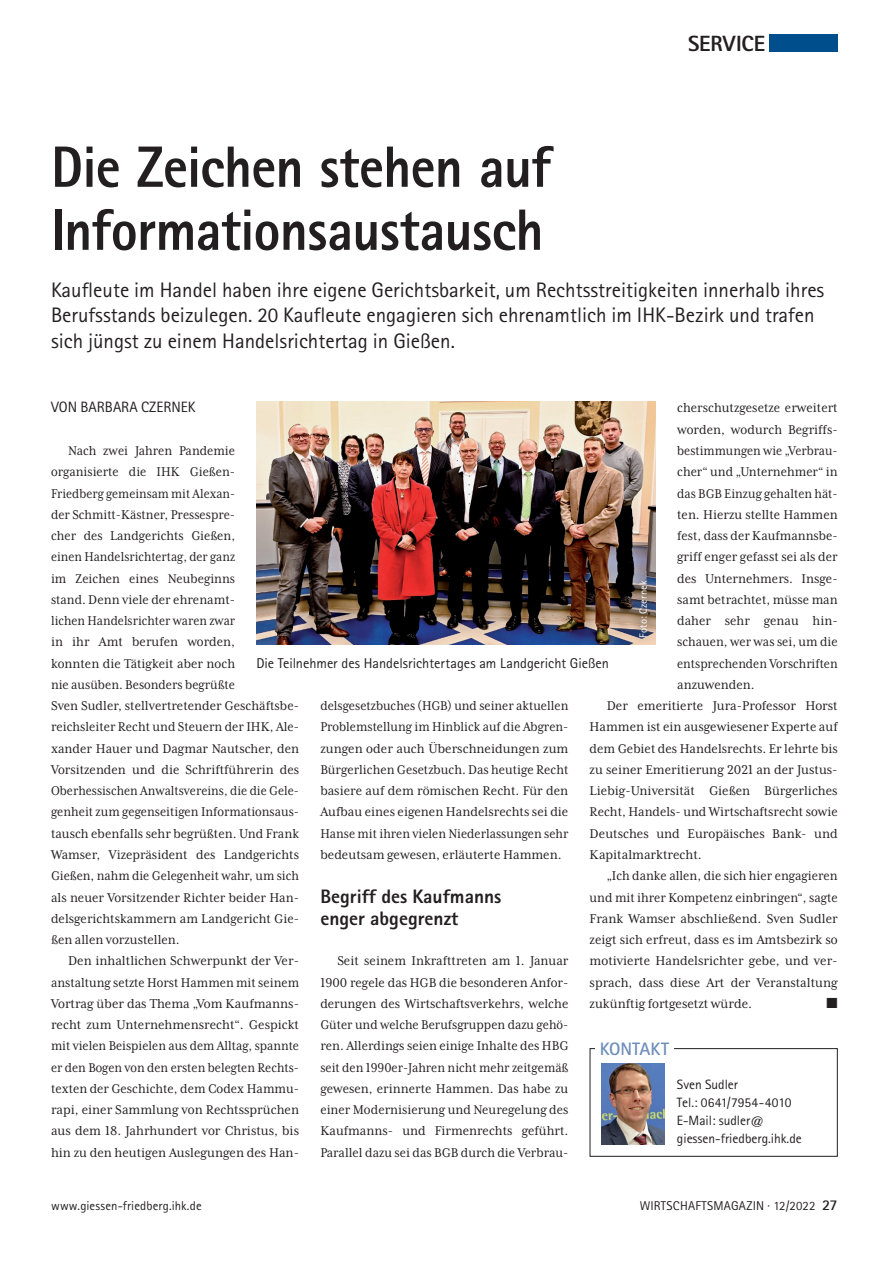
<style>
.page{position:relative;width:893px;height:1263px;background:#fff}
.page>*{position:absolute;margin:0;border:0;box-sizing:border-box;transform-origin:0 0}
.t1{font:800 58.35px/63px "Agfa Rotis Sans Serif";letter-spacing:-.015em;color:#231f20;scale:.93 1}
.t2{font:800 22.05px "Agfa Rotis Sans Serif";color:#231f20}
.t3{font:21px/25.5px "Agfa Rotis Sans Serif";color:#231f20}
.t4{font:800 19.5px/22.5px "Agfa Rotis Sans Serif";color:#231f20}
.t5{font:700 18px "Agfa Rotis Sans Serif";color:#6f8ebb}
.t6{font:15px "Agfa Rotis Sans Serif";color:#231f20}
.t7{font:14.7px/21.3px "Mrs Eaves XL Serif Nar OT";color:#231f20;text-align:justify}
.t8{font:14.7px/21.3px "Mrs Eaves XL Serif Nar OT";color:#231f20;text-align:justify;scale:.95 1}
.t9{font:14.7px "Mrs Eaves XL Serif Nar OT";color:#231f20;scale:.94 1}
.t10{font:14.7px "Zapf Dingbats ITC";color:#231f20}
.t11{font:14.25px "Agfa Rotis Sans Serif";color:#231f20}
.t12{font:13.5px/18px "Agfa Rotis Sans Serif";color:#231f20}
.t13{font:12.75px "Agfa Rotis Sans Serif";letter-spacing:.015em;color:#231f20}
.t14{font:10.5px "Agfa Rotis Sans Serif";letter-spacing:.015em;color:#fff}
.s1{font-weight:700;font-size:15px}
</style>
<div class="page">
<div style="left:770px;top:34px;width:68px;height:17px;background:#004f8c"></div>
<img style="left:256px;top:401px;width:400px;height:243px">
<div style="left:630px;top:572px;width:26px;height:74px;background:#231f20;opacity:.75"></div>
<div style="left:590px;top:1048px;width:248px;height:109px;border:1px solid #231f20"></div>
<img style="left:601px;top:1063px;width:64px;height:81px">
<div style="left:595px;top:1035px;width:79px;height:25px;background:#fff"></div>
<h2 class="t2" style="left:688px;top:29px;width:79px">SERVICE</h2>
<h1 class="t1" style="left:51px;top:135px;width:539px">Die Zeichen stehen auf<br>Informationsaustausch</h1>
<p class="t3" style="left:51px;top:277px;width:775px">Kaufleute im Handel haben ihre eigene Gerichtsbarkeit, um Rechtsstreitigkeiten innerhalb ihres<br>Berufsstands beizulegen. 20 Kaufleute engagieren sich ehrenamtlich im IHK-Bezirk und trafen sich jüngst zu einem Handelsrichtertag in Gießen.</p>
<p class="t6" style="left:51px;top:399px;width:146px">VON BARBARA CZERNEK</p>
<p class="t7" style="left:51px;top:440px;width:250px;text-align:left;text-indent:17px">Nach zwei Jahren Pandemie organisierte die IHK Gießen-<br>Friedberg gemeinsam mit Alexan-<br>der Schmitt-Kästner, Pressespre-<br>cher des Landgerichts Gießen,<br>einen Handelsrichtertag, der ganz<br>im Zeichen eines Neubeginns<br>stand. Denn viele der ehrenamt-<br>lichen Handelsrichter waren zwar<br>in ihr Amt berufen worden,<br>konnten die Tätigkeit aber noch<br>nie ausüben. Besonders begrüßte<br>Sven Sudler, stellvertretender Geschäftsbe&shy;reichsleiter Recht und Steuern der IHK, Ale&shy;xander Hauer und Dagmar Nautscher, den Vorsitzenden und die Schriftführerin des Oberhessischen Anwaltsvereins, die die Gele&shy;genheit zum gegenseitigen Informationsaus&shy;tausch ebenfalls sehr begrüßten. Und Frank Wamser, Vizepräsident des Landgerichts Gießen, nahm die Gelegenheit wahr, um sich als neuer Vorsitzender Richter beider Han&shy;delsgerichtskammern am Landgericht Gie&shy;ßen allen vorzustellen.</p>
<p class="t7" style="left:51px;top:950px;width:250px;text-indent:17px">Den inhaltlichen Schwerpunkt der Ver&shy;anstaltung setzte Horst Hammen mit seinem Vortrag über das Thema „Vom Kaufmanns&shy;recht zum Unternehmensrecht“. Gespickt mit vielen Beispielen aus dem Alltag, spannte er den Bogen von den ersten belegten Rechts&shy;texten der Geschichte, dem Codex Hammu&shy;rapi, einer Sammlung von Rechtssprüchen aus dem 18. Jahrhundert vor Christus, bis hin zu den heutigen Auslegungen des Han-</p>
<p class="t7" style="left:677px;top:397px;width:162px">cherschutzgesetze erweitert</p>
<p class="t7" style="left:677px;top:419px;width:162px">worden, wodurch Begriffs-</p>
<p class="t9" style="left:677px;top:443px;width:172px">bestimmungen wie „Verbrau-</p>
<p class="t7" style="left:677px;top:461px;width:162px">cher“ und „Unternehmer“ in</p>
<p class="t8" style="left:677px;top:482px;width:170px">das BGB Einzug gehalten hät-</p>
<p class="t7" style="left:677px;top:504px;width:162px">ten. Hierzu stellte Hammen</p>
<p class="t7" style="left:677px;top:525px;width:162px">fest, dass der Kaufmannsbe-</p>
<p class="t7" style="left:677px;top:546px;width:162px">griff enger gefasst sei als der</p>
<p class="t7" style="left:677px;top:567px;width:162px">des Unternehmers. Insge-</p>
<p class="t7" style="left:677px;top:589px;width:162px">samt betrachtet, müsse man</p>
<p class="t7" style="left:677px;top:610px;width:162px">daher sehr genau hin-</p>
<p class="t7" style="left:677px;top:631px;width:162px">schauen, wer was sei, um die</p>
<p class="t8" style="left:677px;top:652px;width:170px">entsprechenden Vorschriften</p>
<p class="t7" style="left:677px;top:674px;width:79px">anzuwenden.</p>
<p class="t7" style="left:607px;top:695px;width:233px">Der emeritierte Jura-Professor Horst</p>
<p class="t7" style="left:590px;top:716px;width:250px">Hammen ist ein ausgewiesener Experte auf</p>
<p class="t7" style="left:590px;top:738px;width:250px">dem Gebiet des Handelsrechts. Er lehrte bis</p>
<p class="t7" style="left:590px;top:759px;width:250px">zu seiner Emeritierung 2021 an der Justus-</p>
<p class="t7" style="left:590px;top:780px;width:250px">Liebig-Universität Gießen Bürgerliches</p>
<p class="t7" style="left:590px;top:801px;width:250px">Recht, Handels- und Wirtschaftsrecht sowie</p>
<p class="t7" style="left:590px;top:823px;width:250px">Deutsches und Europäisches Bank- und</p>
<p class="t7" style="left:590px;top:844px;width:114px">Kapitalmarktrecht.</p>
<p class="t7" style="left:607px;top:865px;width:233px">„Ich danke allen, die sich hier engagieren</p>
<p class="t7" style="left:590px;top:886px;width:250px">und mit ihrer Kompetenz einbringen“, sagte</p>
<p class="t7" style="left:590px;top:908px;width:250px">Frank Wamser abschließend. Sven Sudler</p>
<p class="t7" style="left:590px;top:929px;width:250px">zeigt sich erfreut, dass es im Amtsbezirk so</p>
<p class="t7" style="left:590px;top:950px;width:250px">motivierte Handelsrichter gebe, und ver-</p>
<p class="t7" style="left:590px;top:971px;width:250px">sprach, dass diese Art der Veranstaltung</p>
<p class="t7" style="left:590px;top:993px;width:164px">zukünftig fortgesetzt würde.</p>
<p class="t10" style="left:827px;top:996px;width:13px">■</p>
<p class="t14" style="left:637px;top:638px;width:59px;rotate:-90deg">Foto: Czernek</p>
<p class="t11" style="left:256px;top:654px;width:354px">Die Teilnehmer des Handelsrichtertages am Landgericht Gießen</p>
<p class="t8" style="left:320px;top:695px;width:263px">delsgesetzbuches (HGB) und seiner aktuellen Problemstellung im Hinblick auf die Abgren&shy;zungen oder auch Überschneidungen zum Bürgerlichen Gesetzbuch. Das heutige Recht basiere auf dem römischen Recht. Für den Aufbau eines eigenen Handelsrechts sei die Hanse mit ihren vielen Niederlassungen sehr bedeutsam gewesen, erläuterte Hammen.</p>
<h3 class="t4" style="left:320px;top:885px;width:183px">Begriff des Kaufmanns enger abgegrenzt</h3>
<p class="t7" style="left:320px;top:950px;width:250px;text-indent:17px">Seit seinem Inkrafttreten am 1. Januar 1900 regele das HGB die besonderen Anfor&shy;derungen des Wirtschaftsverkehrs, welche Güter und welche Berufsgruppen dazu gehö&shy;ren. Allerdings seien einige Inhalte des HBG seit den 1990er-Jahren nicht mehr zeitgemäß gewesen, erinnerte Hammen. Das habe zu einer Modernisierung und Neuregelung des Kaufmanns- und Firmenrechts geführt.<br>Parallel dazu sei das BGB durch die Verbrau-</p>
<p class="t5" style="left:600px;top:1037px;width:71px">KONTAKT</p>
<p class="t12" style="left:677px;top:1075px;width:126px">Sven Sudler<br>Tel.: 0641/7954-4010<br>E-Mail: sudler@ giessen-friedberg.ihk.de</p>
<p class="t13" style="left:51px;top:1198px;width:152px">www.giessen-friedberg.ihk.de</p>
<p class="t13" style="left:640px;top:1198px;width:199px">WIRTSCHAFTSMAGAZIN · 12/2022 <span class="s1">27</span></p>
</div>
